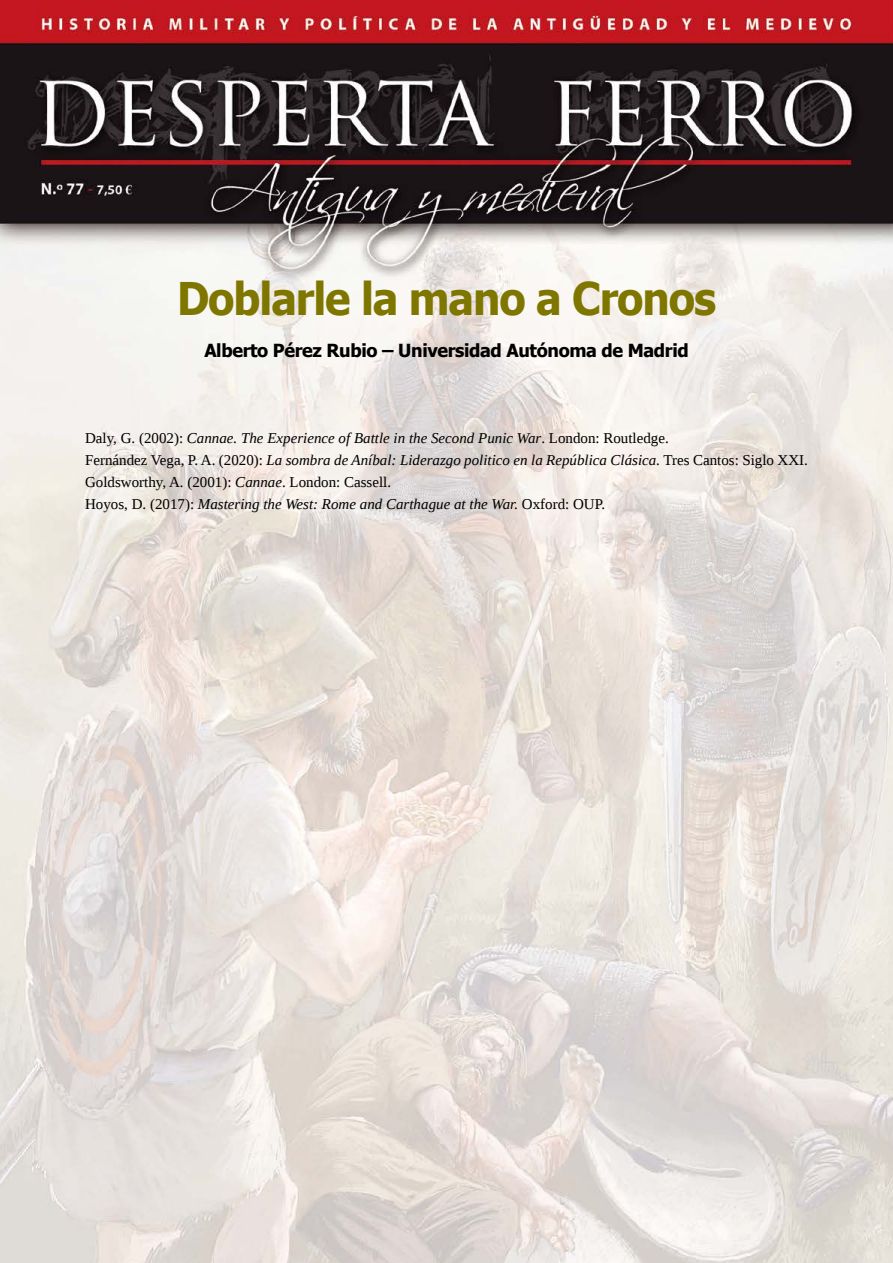
<style>
.page{position:relative;width:893px;height:1263px;background:#fff}
.page>*{position:absolute;margin:0;border:0;box-sizing:border-box;transform-origin:0 0}
.t1{font:700 45px "Tahoma";letter-spacing:-.025em;color:#7f7600;scale:.95 1}
.t2{font:700 18px "Tahoma";letter-spacing:-.02em;color:#000}
.t3{font:italic 15px/22.2px "Liberation Serif";color:#000}
.s1{font-style:normal}
</style>
<div class="page">
<img style="left:0;top:0;width:893px;height:1263px">
<h1 class="t1" style="left:177px;top:267px;width:569px">Doblarle la mano a Cronos</h1>
<p class="t2" style="left:204px;top:337px;width:486px">Alberto Pérez Rubio – Universidad Autónoma de Madrid</p>
<p class="t3" style="left:85px;top:426px;width:724px"><span class="s1">Daly, G. (2002):</span> Cannae. The Experience of Battle in the Second Punic War<span class="s1">. London: Routledge.<br>Fernández Vega, P. A. (2020):</span> La sombra de Aníbal: Liderazgo politico en la República Clásica. <span class="s1">Tres Cantos: Siglo XXI.<br>Goldsworthy, A. (2001):</span> Cannae<span class="s1">. London: Cassell.<br>Hoyos, D. (2017):</span> Mastering the West: Rome and Carthague at the War. <span class="s1">Oxford: OUP.</span></p>
</div>
